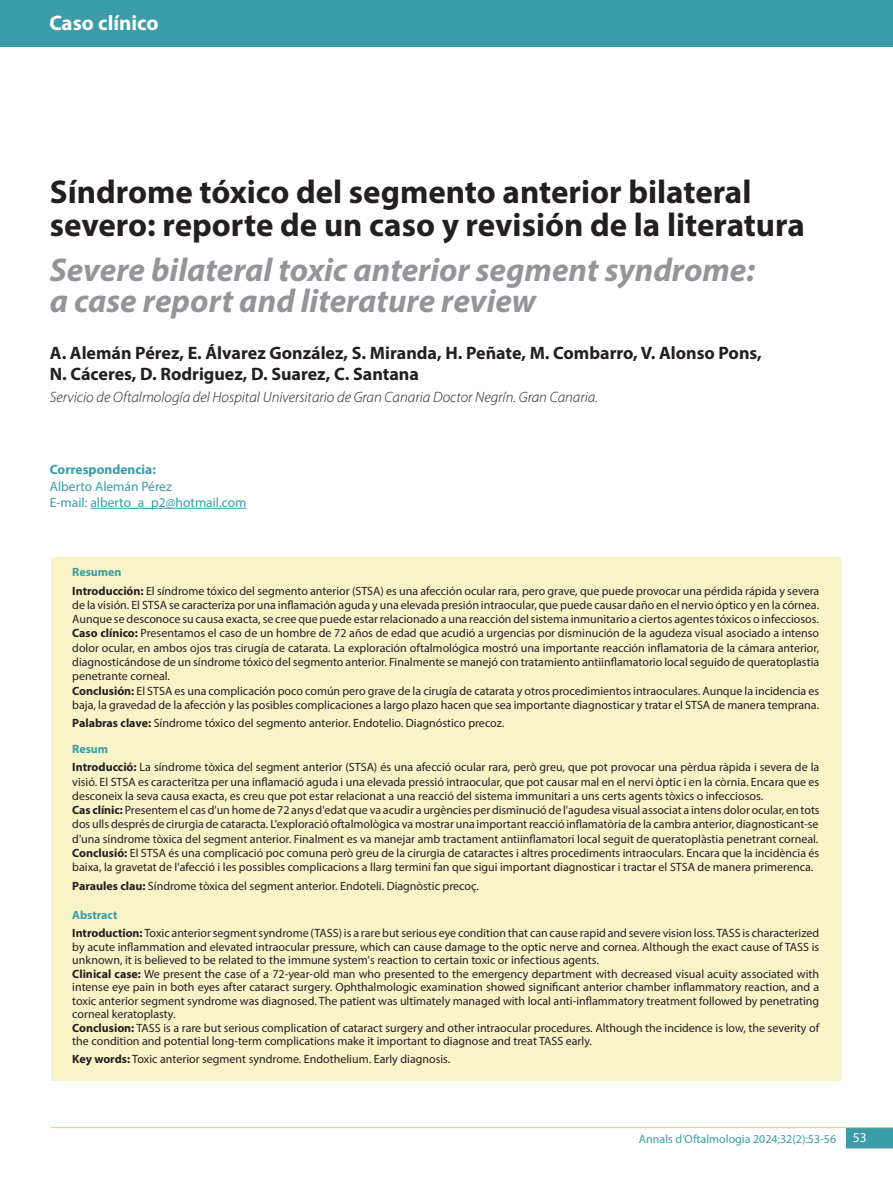
<style>
.page{position:relative;width:893px;height:1191px;background:#fff}
.page>*{position:absolute;margin:0;border:0;box-sizing:border-box;transform-origin:0 0}
.Título{font:700 33px/33px "Myriad Pro";color:#231f20}
.Título-2{font:italic 700 33px/31.5px "Myriad Pro";color:#939598}
.Subtítulo_1{font:700 21px "Myriad Pro";color:#fff}
.autores{font:700 18px/21px "Myriad Pro";color:#231f20}
.Credit_autor{font:italic 300 15px "Myriad Pro";color:#231f20}
.correspondencia{font:13.5px/16.2px "Myriad Pro";color:#3a9ca8}
.Resumen{font:12px/14.2px "Myriad Pro";color:#231f20;text-align:justify}
.t1{font:12px "Myriad Pro";color:#3a9ca8}
.Resumen-2{font:700 12px "Myriad Pro";color:#3a9ca8}
.s1{font-weight:700}
.s2{font-size:13.5px;color:#fff}
</style>
<div class="page">
<svg style="left:846px;top:1128px;width:47px;height:20px"></svg>
<hr style="left:51px;top:1127px;width:842px;height:1px;background:#f3c67c">
<div style="left:51px;top:557px;width:791px;height:523px;background:#f9f4c8"></div>
<hr style="left:90px;top:508px;width:156px;height:1px;background:#3a9ca8">
<div style="left:0;top:0;width:893px;height:47px;background:#3a9ca8"></div>
<div style="left:49px;top:14px;width:455px;height:26px;background:#3a9ca8"></div>
<p class="Subtítulo_1" style="left:49px;top:9px;width:111px">Caso clínico</p>
<p class="Título" style="left:50px;top:175px;width:756px">Síndrome tóxico del segmento anterior bilateral severo: reporte de un caso y revisión de la literatura</p>
<p class="Título-2" style="left:50px;top:253px;width:707px">Severe bilateral toxic anterior segment syndrome: a case report and literature review</p>
<p class="autores" style="left:50px;top:341px;width:714px">A. Alemán Pérez, E. Álvarez González, S. Miranda, H. Peñate, M. Combarro, V. Alonso Pons,<br>N. Cáceres, D. Rodriguez, D. Suarez, C. Santana</p>
<p class="Credit_autor" style="left:50px;top:388px;width:550px">Servicio de Oftalmología del Hospital Universitario de Gran Canaria Doctor Negrín. Gran Canaria.</p>
<p class="correspondencia" style="left:50px;top:461px;width:198px"><span class="s1">Correspondencia:<br></span>Alberto Alemán Pérez<br>E-mail: alberto_a_p2@hotmail.com</p>
<p class="Resumen-2" style="left:72px;top:564px;width:51px">Resumen</p>
<p class="Resumen" style="left:72px;top:583px;width:749px"><span class="s1">Introducción:</span> El síndrome tóxico del segmento anterior (STSA) es una afección ocular rara, pero grave, que puede provocar una pérdida rápida y severa de la visión. El STSA se caracteriza por una inflamación aguda y una elevada presión intraocular, que puede causar daño en el nervio óptico y en la córnea.<br>Aunque se desconoce su causa exacta, se cree que puede estar relacionado a una reacción del sistema inmunitario a ciertos agentes tóxicos o infecciosos.</p>
<p class="Resumen" style="left:72px;top:626px;width:748px"><span class="s1">Caso clínico:</span> Presentamos el caso de un hombre de 72 años de edad que acudió a urgencias por disminución de la agudeza visual asociado a intenso dolor ocular, en ambos ojos tras cirugía de catarata. La exploración oftalmológica mostró una importante reacción inflamatoria de la cámara anterior, diagnosticándose de un síndrome tóxico del segmento anterior. Finalmente se manejó con tratamiento antiinflamatorio local seguido de queratoplastia penetrante corneal.</p>
<p class="Resumen" style="left:72px;top:683px;width:748px"><span class="s1">Conclusión:</span> El STSA es una complicación poco común pero grave de la cirugía de catarata y otros procedimientos intraoculares. Aunque la incidencia es baja, la gravedad de la afección y las posibles complicaciones a largo plazo hacen que sea importante diagnosticar y tratar el STSA de manera temprana.</p>
<p class="Resumen" style="left:72px;top:716px;width:434px"><span class="s1">Palabras clave:</span> Síndrome tóxico del segmento anterior. Endotelio. Diagnóstico precoz.</p>
<p class="Resumen-2" style="left:72px;top:741px;width:37px">Resum</p>
<p class="Resumen" style="left:72px;top:760px;width:749px"><span class="s1">Introducció:</span> La síndrome tòxica del segment anterior (STSA) és una afecció ocular rara, però greu, que pot provocar una pèrdua ràpida i severa de la visió. El STSA es caracteritza per una inflamació aguda i una elevada pressió intraocular, que pot causar mal en el nervi òptic i en la còrnia. Encara que es desconeix la seva causa exacta, es creu que pot estar relacionat a una reacció del sistema immunitari a uns certs agents tòxics o infecciosos.</p>
<p class="Resumen" style="left:72px;top:802px;width:749px"><span class="s1">Cas clínic:</span> Presentem el cas d'un home de 72 anys d'edat que va acudir a urgències per disminució de l'agudesa visual associat a intens dolor ocular, en tots dos ulls després de cirurgia de cataracta. L'exploració oftalmològica va mostrar una important reacció inflamatòria de la cambra anterior, diagnosticant-se d'una síndrome tòxica del segment anterior. Finalment es va manejar amb tractament antiinflamatori local seguit de queratoplàstia penetrant corneal.</p>
<p class="Resumen" style="left:72px;top:845px;width:748px"><span class="s1">Conclusió:</span> El STSA és una complicació poc comuna però greu de la cirurgia de cataractes i altres procediments intraoculars. Encara que la incidència és baixa, la gravetat de l'afecció i les possibles complicacions a llarg termini fan que sigui important diagnosticar i tractar el STSA de manera primerenca.</p>
<p class="Resumen" style="left:72px;top:878px;width:408px"><span class="s1">Paraules clau:</span> Síndrome tòxica del segment anterior. Endoteli. Diagnòstic precoç.</p>
<p class="Resumen-2" style="left:72px;top:907px;width:47px">Abstract</p>
<p class="Resumen" style="left:72px;top:926px;width:749px;line-height:13.5px"><span class="s1">Introduction:</span> Toxic anterior segment syndrome (TASS) is a rare but serious eye condition that can cause rapid and severe vision loss. TASS is characterized by acute inflammation and elevated intraocular pressure, which can cause damage to the optic nerve and cornea. Although the exact cause of TASS is unknown, it is believed to be related to the immune system's reaction to certain toxic or infectious agents.</p>
<p class="Resumen" style="left:72px;top:966px;width:748px;line-height:13.5px"><span class="s1">Clinical case:</span> We present the case of a 72-year-old man who presented to the emergency department with decreased visual acuity associated with intense eye pain in both eyes after cataract surgery. Ophthalmologic examination showed significant anterior chamber inflammatory reaction, and a toxic anterior segment syndrome was diagnosed. The patient was ultimately managed with local anti-inflammatory treatment followed by penetrating corneal keratoplasty.</p>
<p class="Resumen" style="left:72px;top:1020px;width:748px;line-height:13.5px"><span class="s1">Conclusion:</span> TASS is a rare but serious complication of cataract surgery and other intraocular procedures. Although the incidence is low, the severity of the condition and potential long-term complications make it important to diagnose and treat TASS early.</p>
<p class="Resumen" style="left:72px;top:1051px;width:380px"><span class="s1">Key words:</span> Toxic anterior segment syndrome. Endothelium. Early diagnosis.</p>
<p class="t1" style="left:639px;top:1131px;width:229px">Annals d’Oftalmologia 2024;32(2):53-56 <span class="s2">53</span></p>
</div>
